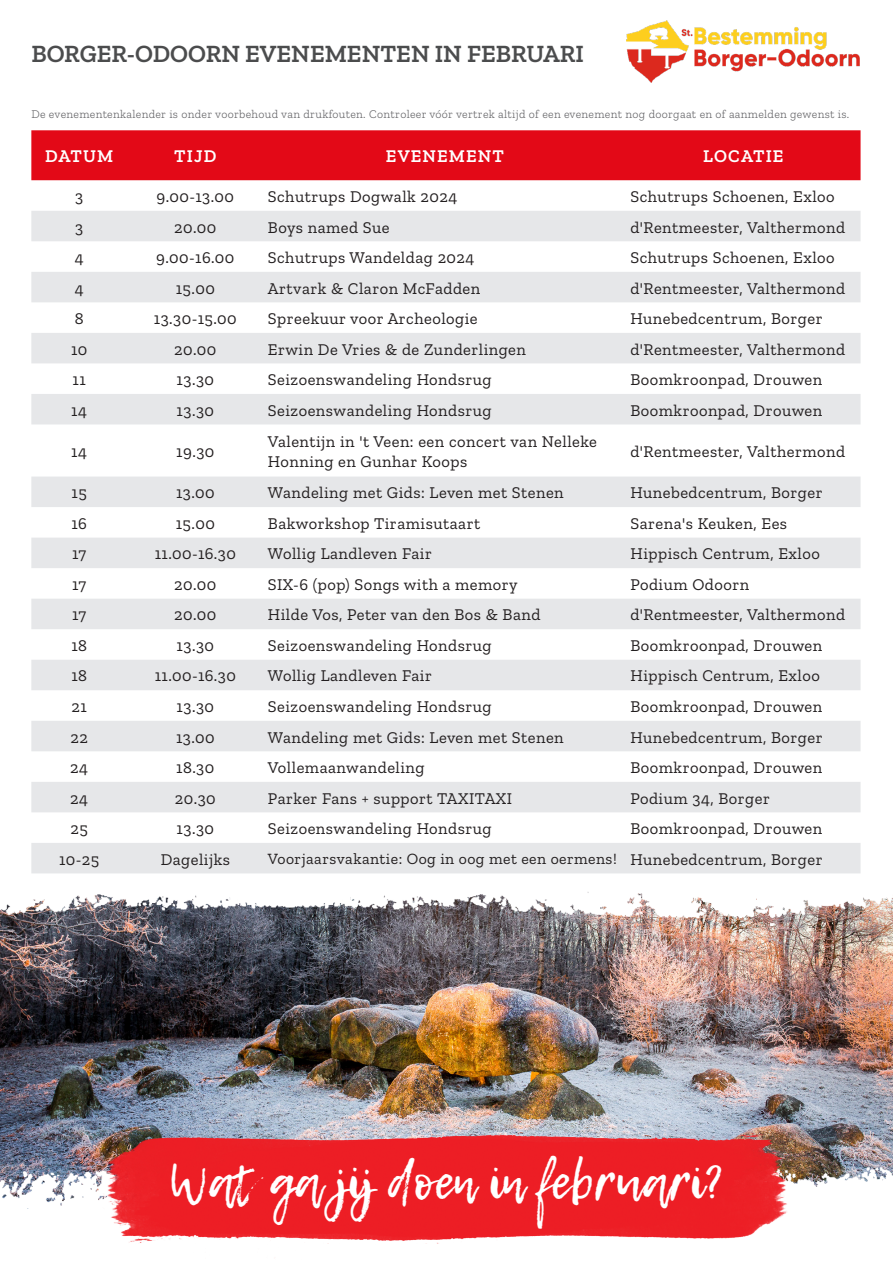
<style>
.page{position:relative;width:893px;height:1263px;background:#fff}
.page>*{position:absolute;margin:0;border:0;box-sizing:border-box;transform-origin:0 0}
.t1{font:48.3px "Lemon Tuesday";color:#fff}
.t2{font:600 24.9px "Zilla Slab";color:#4b4c4d}
.t3{font:600 18px "Zilla Slab";letter-spacing:.06em;color:#fff}
.t4{font:16.5px/19.8px "Zilla Slab";letter-spacing:.03em;color:#231f20}
.t5{font:16.5px "Zilla Slab";color:#231f20}
.t6{font:15.75px "Zilla Slab";letter-spacing:.03em;color:#231f20}
.t7{font:300 11.85px "Zilla Slab";letter-spacing:.025em;color:#636366}
</style>
<div class="page">
<img style="left:0;top:945px;width:893px;height:218px">
<img style="left:0;top:1163px;width:893px;height:46px">
<img style="left:0;top:782px;width:893px;height:163px">
<img style="left:101px;top:1113px;width:691px;height:131px">
<img style="left:626px;top:21px;width:234px;height:62px">
<div style="left:31px;top:130px;width:829px;height:50px;background:#e30917"></div>
<svg style="left:31px;top:211px;width:829px;height:662px"></svg>
<p class="t2" style="left:31px;top:39px;width:554px">BORGER-ODOORN EVENEMENTEN IN FEBRUARI</p>
<p class="t7" style="left:31px;top:107px;width:819px">De evenementenkalender is onder voorbehoud van drukfouten. Controleer vóór vertrek altijd of een evenement nog doorgaat en of aanmelden gewenst is.</p>
<p class="t3" style="left:45px;top:146px;width:69px">DATUM</p>
<p class="t3" style="left:174px;top:146px;width:44px">TIJD</p>
<p class="t3" style="left:386px;top:146px;width:119px">EVENEMENT</p>
<p class="t3" style="left:703px;top:146px;width:82px">LOCATIE</p>
<p class="t4" style="left:75px;top:187px;width:10px">3</p>
<p class="t4" style="left:157px;top:187px;width:79px">9.00-13.00</p>
<p class="t4" style="left:268px;top:187px;width:191px">Schutrups Dogwalk 2024</p>
<p class="t4" style="left:630px;top:187px;width:206px">Schutrups Schoenen, Exloo</p>
<p class="t4" style="left:75px;top:217px;width:10px">3</p>
<p class="t4" style="left:174px;top:217px;width:44px">20.00</p>
<p class="t4" style="left:268px;top:217px;width:123px">Boys named Sue</p>
<p class="t4" style="left:630px;top:217px;width:216px">d'Rentmeester, Valthermond</p>
<p class="t4" style="left:75px;top:248px;width:10px">4</p>
<p class="t4" style="left:156px;top:248px;width:80px">9.00-16.00</p>
<p class="t4" style="left:268px;top:248px;width:208px">Schutrups Wandeldag 2024</p>
<p class="t4" style="left:630px;top:248px;width:206px">Schutrups Schoenen, Exloo</p>
<p class="t4" style="left:75px;top:278px;width:10px">4</p>
<p class="t4" style="left:176px;top:278px;width:41px">15.00</p>
<p class="t4" style="left:268px;top:278px;width:214px">Artvark &amp; Claron McFadden</p>
<p class="t4" style="left:630px;top:278px;width:216px">d'Rentmeester, Valthermond</p>
<p class="t4" style="left:75px;top:309px;width:10px">8</p>
<p class="t4" style="left:154px;top:309px;width:84px">13.30-15.00</p>
<p class="t4" style="left:268px;top:309px;width:211px">Spreekuur voor Archeologie</p>
<p class="t4" style="left:630px;top:309px;width:194px">Hunebedcentrum, Borger</p>
<p class="t4" style="left:71px;top:339px;width:18px">10</p>
<p class="t4" style="left:174px;top:339px;width:44px">20.00</p>
<p class="t4" style="left:268px;top:339px;width:260px">Erwin De Vries &amp; de Zunderlingen</p>
<p class="t4" style="left:630px;top:339px;width:216px">d'Rentmeester, Valthermond</p>
<p class="t4" style="left:73px;top:370px;width:15px">11</p>
<p class="t5" style="left:177px;top:371px;width:39px">13.30</p>
<p class="t4" style="left:268px;top:370px;width:225px">Seizoenswandeling Hondsrug</p>
<p class="t4" style="left:630px;top:370px;width:193px">Boomkroonpad, Drouwen</p>
<p class="t4" style="left:71px;top:400px;width:17px">14</p>
<p class="t4" style="left:177px;top:400px;width:39px">13.30</p>
<p class="t4" style="left:268px;top:400px;width:225px">Seizoenswandeling Hondsrug</p>
<p class="t4" style="left:630px;top:400px;width:193px">Boomkroonpad, Drouwen</p>
<p class="t4" style="left:71px;top:442px;width:17px">14</p>
<p class="t4" style="left:176px;top:442px;width:40px">19.30</p>
<p class="t4" style="left:268px;top:432px;width:331px">Valentijn in 't Veen: een concert van Nelleke<br>Honning en Gunhar Koops</p>
<p class="t4" style="left:630px;top:442px;width:216px">d'Rentmeester, Valthermond</p>
<p class="t4" style="left:72px;top:483px;width:17px">15</p>
<p class="t4" style="left:176px;top:483px;width:40px">13.00</p>
<p class="t4" style="left:268px;top:483px;width:297px">Wandeling met Gids: Leven met Stenen</p>
<p class="t4" style="left:630px;top:483px;width:194px">Hunebedcentrum, Borger</p>
<p class="t4" style="left:71px;top:514px;width:17px">16</p>
<p class="t4" style="left:176px;top:514px;width:41px">15.00</p>
<p class="t4" style="left:268px;top:514px;width:214px">Bakworkshop Tiramisutaart</p>
<p class="t4" style="left:630px;top:514px;width:158px">Sarena's Keuken, Ees</p>
<p class="t4" style="left:72px;top:544px;width:16px">17</p>
<p class="t4" style="left:155px;top:544px;width:83px">11.00-16.30</p>
<p class="t4" style="left:268px;top:544px;width:166px">Wollig Landleven Fair</p>
<p class="t4" style="left:630px;top:544px;width:191px">Hippisch Centrum, Exloo</p>
<p class="t4" style="left:72px;top:575px;width:16px">17</p>
<p class="t4" style="left:174px;top:575px;width:44px">20.00</p>
<p class="t4" style="left:268px;top:575px;width:251px">SIX-6 (pop) Songs with a memory</p>
<p class="t4" style="left:630px;top:575px;width:120px">Podium Odoorn</p>
<p class="t4" style="left:72px;top:605px;width:16px">17</p>
<p class="t4" style="left:174px;top:605px;width:44px">20.00</p>
<p class="t4" style="left:268px;top:605px;width:274px">Hilde Vos, Peter van den Bos &amp; Band</p>
<p class="t4" style="left:630px;top:605px;width:216px">d'Rentmeester, Valthermond</p>
<p class="t4" style="left:71px;top:636px;width:17px">18</p>
<p class="t4" style="left:177px;top:636px;width:39px">13.30</p>
<p class="t4" style="left:268px;top:636px;width:225px">Seizoenswandeling Hondsrug</p>
<p class="t4" style="left:630px;top:636px;width:193px">Boomkroonpad, Drouwen</p>
<p class="t4" style="left:71px;top:666px;width:17px">18</p>
<p class="t4" style="left:155px;top:666px;width:83px">11.00-16.30</p>
<p class="t4" style="left:268px;top:666px;width:166px">Wollig Landleven Fair</p>
<p class="t4" style="left:630px;top:666px;width:191px">Hippisch Centrum, Exloo</p>
<p class="t4" style="left:72px;top:697px;width:17px">21</p>
<p class="t4" style="left:177px;top:697px;width:39px">13.30</p>
<p class="t4" style="left:268px;top:697px;width:225px">Seizoenswandeling Hondsrug</p>
<p class="t4" style="left:630px;top:697px;width:193px">Boomkroonpad, Drouwen</p>
<p class="t4" style="left:70px;top:727px;width:19px">22</p>
<p class="t4" style="left:176px;top:727px;width:40px">13.00</p>
<p class="t4" style="left:268px;top:727px;width:297px">Wandeling met Gids: Leven met Stenen</p>
<p class="t4" style="left:630px;top:727px;width:194px">Hunebedcentrum, Borger</p>
<p class="t4" style="left:70px;top:758px;width:19px">24</p>
<p class="t4" style="left:176px;top:758px;width:40px">18.30</p>
<p class="t4" style="left:268px;top:758px;width:158px">Vollemaanwandeling</p>
<p class="t4" style="left:630px;top:758px;width:193px">Boomkroonpad, Drouwen</p>
<p class="t4" style="left:70px;top:788px;width:19px">24</p>
<p class="t4" style="left:175px;top:788px;width:42px">20.30</p>
<p class="t4" style="left:268px;top:788px;width:246px">Parker Fans + support TAXITAXI</p>
<p class="t4" style="left:630px;top:788px;width:141px">Podium 34, Borger</p>
<p class="t4" style="left:70px;top:819px;width:19px">25</p>
<p class="t4" style="left:177px;top:819px;width:39px">13.30</p>
<p class="t4" style="left:268px;top:819px;width:225px">Seizoenswandeling Hondsrug</p>
<p class="t4" style="left:630px;top:819px;width:193px">Boomkroonpad, Drouwen</p>
<p class="t4" style="left:59px;top:849px;width:42px">10-25</p>
<p class="t4" style="left:161px;top:849px;width:71px">Dagelijks</p>
<p class="t6" style="left:268px;top:850px;width:350px">Voorjaarsvakantie: Oog in oog met een oermens!</p>
<p class="t4" style="left:630px;top:849px;width:194px">Hunebedcentrum, Borger</p>
<p class="t1" style="left:169px;top:1154px;width:557px">Wat ga jij doen in februari?</p>
</div>
